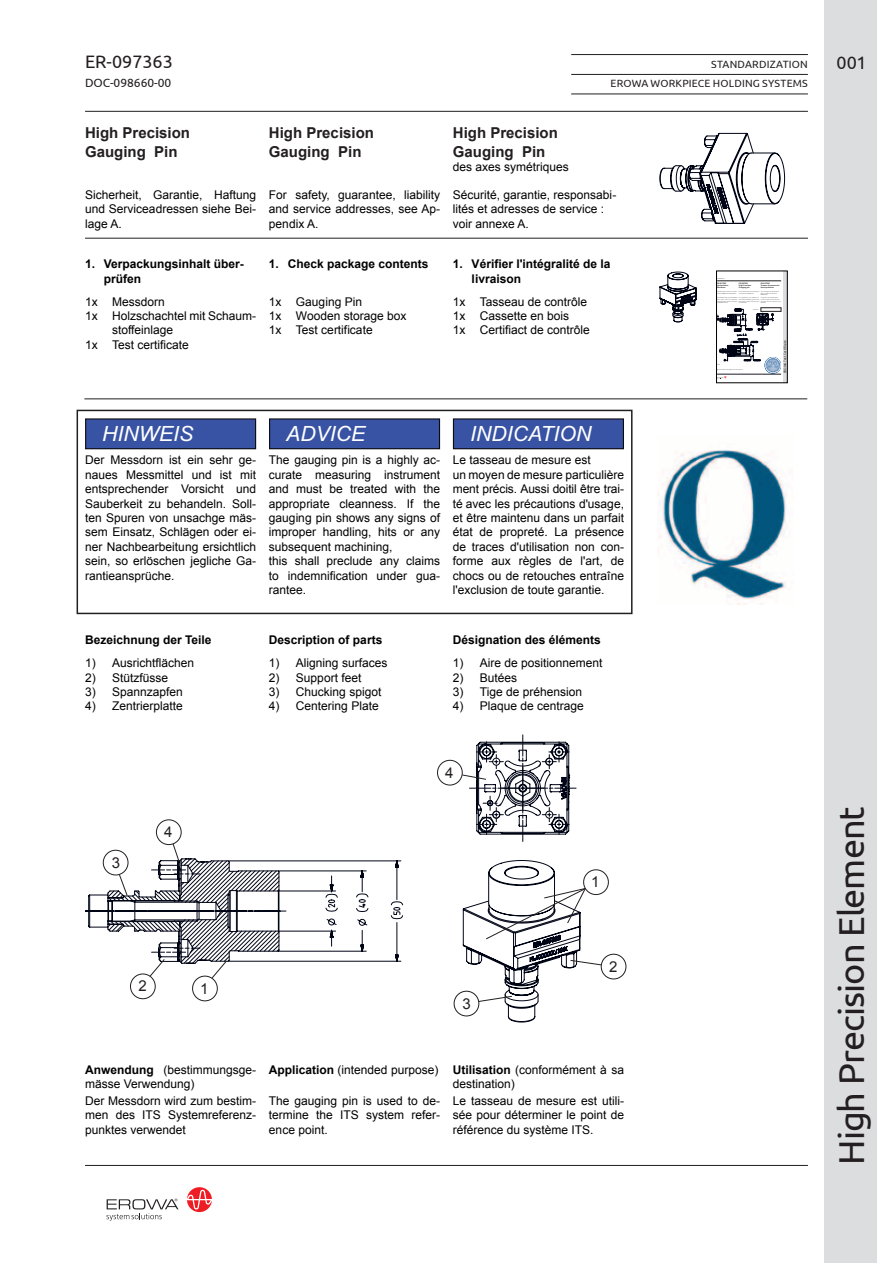
<style>
.page{position:relative;width:893px;height:1263px;background:#fff}
.page>*{position:absolute;margin:0;border:0;box-sizing:border-box;transform-origin:0 0}
.t1{font:36px "Ubuntu";letter-spacing:-.025em;color:#231f20}
.t2{font:italic 21px "Arial";color:#fff}
.t3{font:18px "Ubuntu";color:#231f20}
.t4{font:700 15px/18px "Arial";color:#231f20}
.t5{font:15px "Arial";color:#231f20}
.t6{font:12px/14.4px "Arial";color:#000001}
.t7{font:700 12px/14.4px "Arial";color:#000001}
.t8{font:12px "Ubuntu";color:#231f20}
.t9{font:10.5px "Ubuntu";letter-spacing:.02em;color:#231f20}
.t10{font:3.15px "Ubuntu";letter-spacing:-.01em;color:#231f20}
.t11{font:700 1.8px/2.2px "Frutiger LT Com";color:#231f20}
.s1{font-weight:700}
</style>
<div class="page">
<div style="left:824px;top:0;width:53px;height:1263px;background:#dcdddf"></div>
<svg style="left:187px;top:1187px;width:25px;height:25px"></svg>
<svg style="left:106px;top:1198px;width:72px;height:23px"></svg>
<hr style="left:571px;top:54px;width:237px;height:1px;background:#231f20">
<hr style="left:571px;top:74px;width:237px;height:1px;background:#231f20">
<hr style="left:571px;top:94px;width:237px;height:1px;background:#231f20">
<hr style="left:85px;top:1165px;width:723px;height:1px;background:#231f20">
<hr style="left:85px;top:111px;width:723px;height:1px;background:#231f20">
<hr style="left:85px;top:238px;width:723px;height:1px;background:#231f20">
<hr style="left:84px;top:398px;width:723px;height:1px;background:#231f20">
<svg style="left:657px;top:132px;width:130px;height:107px"></svg>
<svg style="left:659px;top:271px;width:38px;height:52px"></svg>
<div style="left:765px;top:357px;width:16px;height:16px;border:1px dashed #c8d3e4;border-radius:50%"></div>
<hr style="left:783px;top:271px;width:4px;height:112px;background:#dcdddf">
<hr style="left:717px;top:374px;width:64px;height:1px;background:#1a1b29">
<hr style="left:717px;top:281px;width:64px;height:1px;background:#231f20">
<svg style="left:718px;top:309px;width:62px;height:70px"></svg>
<div style="left:716px;top:271px;width:72px;height:112px;border:1px solid #000001"></div>
<div style="left:77px;top:410px;width:555px;height:204px;border:2px solid #231f20"></div>
<div style="left:192px;top:976px;width:26px;height:25px;border:1px solid #231f20;border-radius:50%"></div>
<div style="left:583px;top:869px;width:26px;height:26px;border:1px solid #231f20;border-radius:50%"></div>
<div style="left:130px;top:973px;width:26px;height:26px;border:1px solid #231f20;border-radius:50%"></div>
<div style="left:601px;top:954px;width:25px;height:25px;border:1px solid #231f20;border-radius:50%"></div>
<div style="left:156px;top:819px;width:26px;height:26px;border:1px solid #231f20;border-radius:50%"></div>
<svg style="left:437px;top:760px;width:25px;height:25px"></svg>
<div style="left:437px;top:760px;width:26px;height:25px;border:1px solid #231f20;border-radius:50%"></div>
<svg style="left:85px;top:843px;width:319px;height:136px"></svg>
<svg style="left:446px;top:735px;width:157px;height:288px"></svg>
<img style="left:657px;top:450px;width:130px;height:154px">
<div style="left:86px;top:419px;width:170px;height:30px;background:#3853a3"></div>
<div style="left:85px;top:418px;width:171px;height:31px;border:1px solid #0e0b11"></div>
<div style="left:270px;top:419px;width:169px;height:30px;background:#3853a3"></div>
<div style="left:269px;top:418px;width:171px;height:31px;border:1px solid #0e0b11"></div>
<div style="left:453px;top:419px;width:170px;height:30px;background:#3853a3"></div>
<div style="left:453px;top:418px;width:171px;height:31px;border:1px solid #0e0b11"></div>
<h3 class="t3" style="left:85px;top:51px;width:89px">ER-097363</h3>
<p class="t9" style="left:711px;top:58px;width:98px">STANDARDIZATI ON</p>
<h3 class="t3" style="left:836px;top:52px;width:32px">001</h3>
<p class="t8" style="left:85px;top:76px;width:10px">DOC</p>
<p class="t8" style="left:110px;top:76px;width:63px">-098660-00</p>
<p class="t9" style="left:611px;top:77px;width:198px">EROWA WORKPIECE HOLDI NG SYSTEMS</p>
<p class="t4" style="left:85px;top:125px;width:107px">High Precision<br>Gauging Pin</p>
<p class="t6" style="left:85px;top:187px;width:173px;text-align:justify">Sicherheit, Garantie, Haftung und Serviceadressen siehe Bei&shy;lage A.</p>
<p class="t7" style="left:104px;top:257px;width:142px;text-indent:-19px">1. Verpackungsinhalt über&shy;prüfen</p>
<p class="t6" style="left:85px;top:294px;width:81px">1x Messdorn</p>
<p class="t6" style="left:85px;top:309px;width:173px">1x Holzschachtel mit Schaum-</p>
<p class="t6" style="left:112px;top:323px;width:63px">stoffeinlage</p>
<p class="t6" style="left:85px;top:338px;width:105px">1x Test certificate</p>
<p class="t4" style="left:269px;top:125px;width:107px">High Precision<br>Gauging Pin</p>
<p class="t6" style="left:269px;top:187px;width:173px;text-align:justify">For safety, guarantee, liability and service addresses, see Ap&shy;pendix A.</p>
<p class="t7" style="left:269px;top:257px;width:161px">1. Check package contents</p>
<p class="t6" style="left:269px;top:294px;width:139px">1x Gauging Pin<br>1x Wooden storage box<br>1x Test certificate</p>
<p class="t4" style="left:453px;top:125px;width:107px">High Precision<br>Gauging Pin</p>
<p class="t6" style="left:453px;top:160px;width:118px">des axes symétriques</p>
<p class="t6" style="left:453px;top:187px;width:165px">Sécurité, garantie, responsabi&shy;lités et adresses de service : voir annexe A.</p>
<p class="t7" style="left:472px;top:257px;width:140px;text-indent:-19px">1. Vérifier l'intégralité de la livraison</p>
<p class="t6" style="left:453px;top:294px;width:139px">1x Tasseau de contrôle<br>1x Cassette en bois<br>1x Certifiact de contrôle</p>
<h2 class="t2" style="left:102px;top:420px;width:92px">HINWEIS</h2>
<p class="t6" style="left:85px;top:453px;width:173px;text-align:justify">Der Messdorn ist ein sehr ge&shy;naues Messmittel und ist mit entsprechender Vorsicht und Sauberkeit zu behandeln. Soll&shy;ten Spuren von unsachge mäs&shy;sem Einsatz, Schlägen oder ei&shy;ner Nachbearbeitung ersichtlich sein, so erlöschen jegliche Ga&shy;rantieansprüche.</p>
<p class="t7" style="left:85px;top:633px;width:128px">Bezeichnung der Teile</p>
<p class="t6" style="left:85px;top:656px;width:111px">1) Ausrichtflächen</p>
<p class="t6" style="left:85px;top:670px;width:85px">2) Stützfüsse</p>
<p class="t6" style="left:85px;top:685px;width:99px">3) Spannzapfen</p>
<p class="t6" style="left:85px;top:699px;width:99px">4) Zentrierplatte</p>
<h2 class="t2" style="left:286px;top:420px;width:81px">ADVICE</h2>
<p class="t6" style="left:269px;top:453px;width:173px">The gauging pin is a highly ac&shy;curate measuring instrument and must be treated with the appropriate cleanness. If the gauging pin shows any signs of improper handling, hits or any subsequent machining,<br>this shall preclude any claims to indemnification under gua&shy;rantee.</p>
<p class="t7" style="left:269px;top:633px;width:115px">Description of parts</p>
<p class="t6" style="left:269px;top:656px;width:120px">1) Aligning surfaces</p>
<p class="t6" style="left:269px;top:670px;width:94px">2) Support feet</p>
<p class="t6" style="left:269px;top:685px;width:114px">3) Chucking spigot</p>
<p class="t6" style="left:269px;top:699px;width:111px">4) Centering Plate</p>
<h2 class="t2" style="left:470px;top:420px;width:123px">INDICATION</h2>
<p class="t6" style="left:453px;top:453px;width:173px">Le tasseau de mesure est<br>un moyen de mesure particulière ment précis. Aussi doitil être trai&shy;té avec les précautions d'usage, et être maintenu dans un parfait état de propreté. La présence de traces d'utilisation non con&shy;forme aux règles de l'art, de chocs ou de retouches entraîne l'exclusion de toute garantie.</p>
<p class="t7" style="left:453px;top:633px;width:150px">Désignation des éléments</p>
<p class="t6" style="left:453px;top:656px;width:151px">1) Aire de positionnement</p>
<p class="t6" style="left:453px;top:670px;width:66px">2) Butées</p>
<p class="t6" style="left:453px;top:685px;width:131px">3) Tige de préhension</p>
<p class="t6" style="left:453px;top:699px;width:133px">4) Plaque de centrage</p>
<p class="t5" style="left:112px;top:853px;width:10px">3</p>
<p class="t5" style="left:164px;top:822px;width:10px">4</p>
<p class="t5" style="left:445px;top:763px;width:10px">4</p>
<p class="t5" style="left:591px;top:872px;width:10px">1</p>
<p class="t5" style="left:139px;top:976px;width:10px">2</p>
<p class="t5" style="left:200px;top:978px;width:10px">1</p>
<p class="t5" style="left:463px;top:994px;width:10px">3</p>
<p class="t5" style="left:609px;top:956px;width:10px">2</p>
<p class="t6" style="left:85px;top:1062px;width:173px"><span class="s1">Anwendung</span> (bestimmungsge&shy;mässe Verwendung)</p>
<p class="t6" style="left:269px;top:1062px;width:171px"><span class="s1">Application</span> (intended purpose)</p>
<p class="t6" style="left:453px;top:1062px;width:173px"><span class="s1">Utilisation</span> (conformément à sa destination)</p>
<p class="t6" style="left:85px;top:1093px;width:173px;text-align:justify">Der Messdorn wird zum bestim&shy;men des ITS Systemreferenz&shy;punktes verwendet</p>
<p class="t6" style="left:269px;top:1093px;width:173px;text-align:justify">The gauging pin is used to de&shy;termine the ITS system refer&shy;ence point.</p>
<p class="t6" style="left:453px;top:1093px;width:173px;text-align:justify">Le tasseau de mesure est utili&shy;sée pour déterminer le point de référence du système ITS.</p>
<p class="t11" style="left:717px;top:282px;width:13px">ER-097363<br>Hochpräziser<br>Messdorn</p>
<p class="t11" style="left:739px;top:282px;width:14px">ER-097363<br>High Precision<br>Gauging pin</p>
<p class="t11" style="left:761px;top:282px;width:20px">ER-097363<br>Tasseau de mesure de haute précision</p>
<p class="t10" style="left:783px;top:373px;width:35px;rotate:-90deg">EROWA TEST CERTIFICATE</p>
<h1 class="t1" style="left:830px;top:1165px;width:360px;rotate:-90deg">HIGH PRECISION ELEMENT</h1>
</div>
